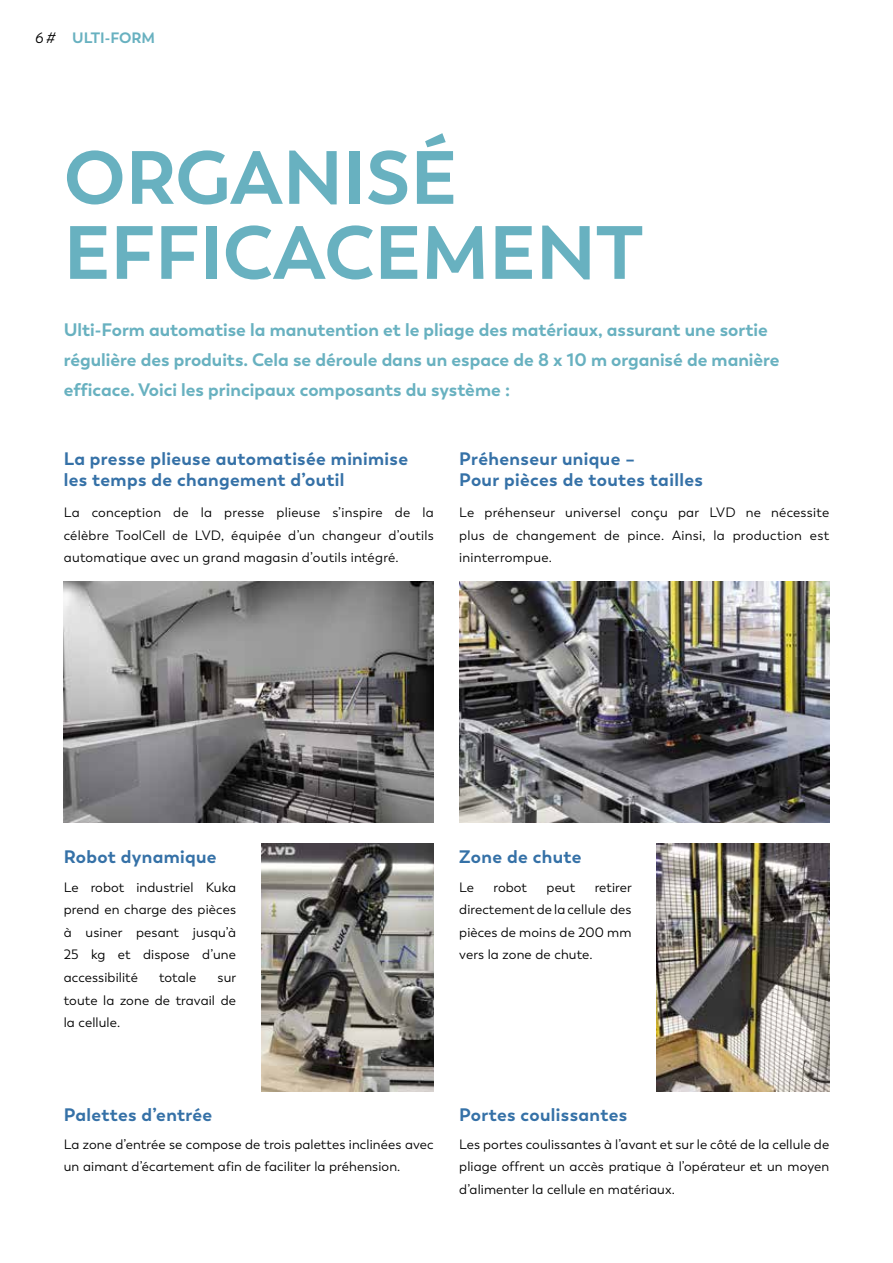
<style>
.page{position:relative;width:893px;height:1263px;background:#fff}
.page>*{position:absolute;margin:0;border:0;box-sizing:border-box;transform-origin:0 0}
.t1{font:700 75px/75px "Trenda";color:#68b1c0}
.t2{font:700 18px/30px "Trenda";color:#68b1c0}
.t3{font:700 18px/21px "Trenda";letter-spacing:.02em;color:#3571a7}
.t4{font:700 15px "Trenda";color:#68b1c0}
.t5{font:13.5px/22.6px "Trenda";letter-spacing:.01em;color:#000;text-align:justify}
.s1{font-weight:400;font-style:italic;color:#000}
</style>
<div class="page">
<img style="left:261px;top:843px;width:173px;height:249px">
<img style="left:657px;top:843px;width:172px;height:249px">
<img style="left:64px;top:581px;width:370px;height:241px">
<img style="left:459px;top:581px;width:370px;height:241px">
<p class="t4" style="left:35px;top:28px;width:122px"><span class="s1">6 #</span> ULTI-FORM</p>
<h1 class="t1" style="left:64px;top:141px;width:581px">ORGANISÉ<br>EFFICACEMENT</h1>
<h2 class="t2" style="left:64px;top:314px;width:717px">Ulti-Form automatise la manutention et le pliage des matériaux, assurant une sortie régulière des produits. Cela se déroule dans un espace de 8 x 10 m organisé de manière efficace. Voici les principaux composants du système :</h2>
<h2 class="t3" style="left:64px;top:448px;width:346px">La presse plieuse automatisée minimise les temps de changement d’outil</h2>
<p class="t5" style="left:64px;top:501px;width:371px">La conception de la presse plieuse s’inspire de la célèbre ToolCell de LVD, équipée d’un changeur d’outils automatique avec un grand magasin d’outils intégré.</p>
<h2 class="t3" style="left:459px;top:448px;width:245px">Préhenseur unique –<br>Pour pièces de toutes tailles</h2>
<p class="t5" style="left:459px;top:501px;width:371px">Le préhenseur universel conçu par LVD ne nécessite plus de changement de pince. Ainsi, la production est ininterrompue.</p>
<h2 class="t3" style="left:64px;top:847px;width:154px">Robot dynamique</h2>
<p class="t5" style="left:64px;top:876px;width:174px">Le robot industriel Kuka prend en charge des pièces à usiner pesant jusqu’à 25 kg et dispose d’une accessibilité</p>
<p class="t5" style="left:159px;top:966px;width:39px">totale</p>
<p class="t5" style="left:64px;top:966px;width:174px;text-indent:154px">sur toute la zone de travail de la cellule.</p>
<h2 class="t3" style="left:459px;top:847px;width:124px">Zone de chute</h2>
<p class="t5" style="left:459px;top:876px;width:16px">Le</p>
<p class="t5" style="left:493px;top:876px;width:35px">robot</p>
<p class="t5" style="left:547px;top:876px;width:30px">peut</p>
<p class="t5" style="left:459px;top:876px;width:174px;text-indent:135px">retirer directement de la cellule des pièces de moins de 200 mm vers la zone de chute.</p>
<h2 class="t3" style="left:64px;top:1104px;width:150px">Palettes d’entrée</h2>
<p class="t5" style="left:64px;top:1133px;width:371px">La zone d’entrée se compose de trois palettes inclinées avec un aimant d’écartement afin de faciliter la préhension.</p>
<h2 class="t3" style="left:459px;top:1104px;width:170px">Portes coulissantes</h2>
<p class="t5" style="left:459px;top:1133px;width:371px">Les portes coulissantes à l’avant et sur le côté de la cellule de pliage offrent un accès pratique à l’opérateur et un moyen d’alimenter la cellule en matériaux.</p>
</div>
